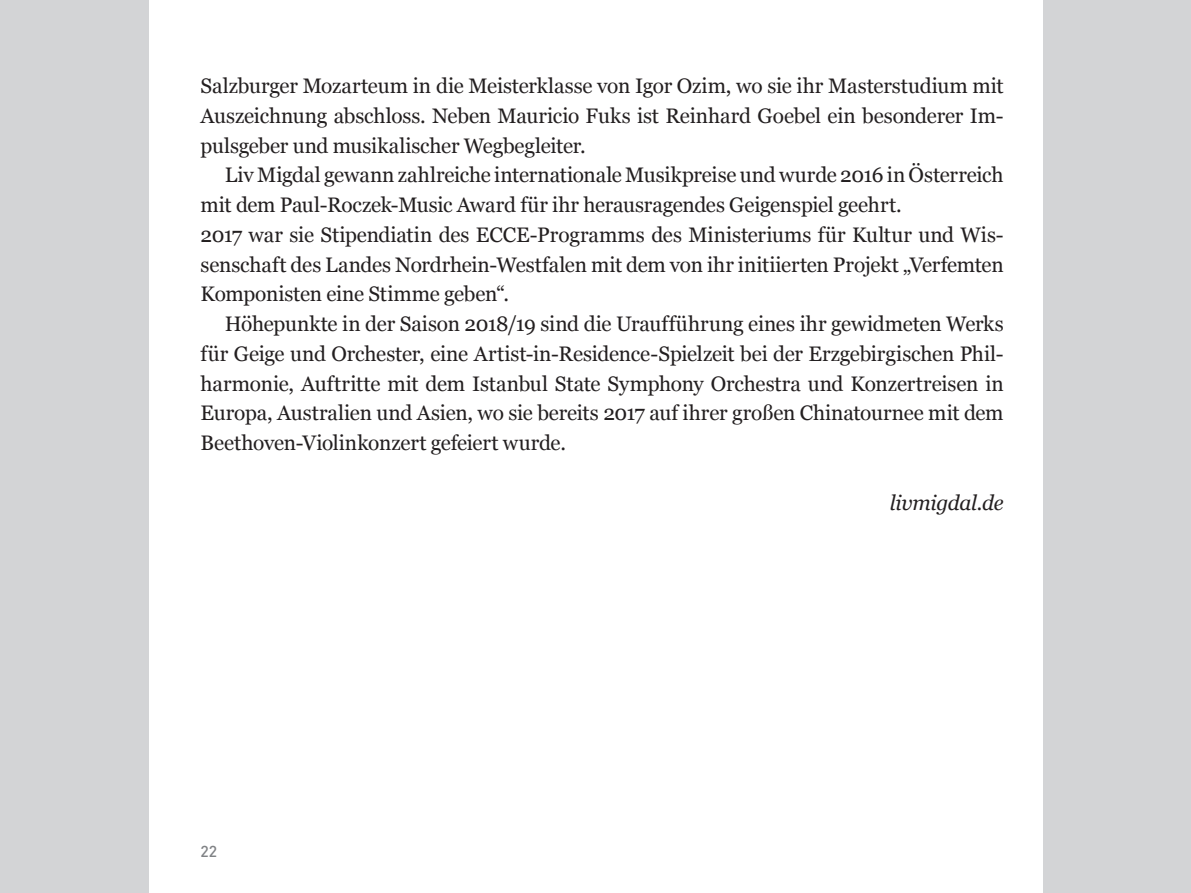
<style>
.page{position:relative;width:1191px;height:893px;background:#fff}
.page>*{position:absolute;margin:0;border:0;box-sizing:border-box;transform-origin:0 0}
.t1{font:21px/29.7px "Georgia";letter-spacing:-.01em;color:#231f20;text-align:justify}
.t2{font:italic 21px "Georgia";letter-spacing:-.01em;color:#231f20}
.t3{font:500 15.75px "DINOT";color:#808285}
</style>
<div class="page">
<div style="left:0;top:0;width:180px;height:893px;background:#d3d4d6"></div>
<div style="left:1022px;top:0;width:169px;height:893px;background:#d3d4d6"></div>
<div style="left:149px;top:0;width:893px;height:893px;background:#fff"></div>
<p class="t1" style="left:200px;top:71px;width:804px">Salzburger Mozarteum in die Meisterklasse von Igor Ozim, wo sie ihr Masterstudium mit Auszeichnung abschloss. Neben Mauricio Fuks ist Reinhard Goebel ein besonderer Im&shy;pulsgeber und musikalischer Wegbegleiter.</p>
<p class="t1" style="left:200px;top:161px;width:804px;text-align:left;text-indent:24px">Liv Migdal gewann zahlreiche internationale Musikpreise und wurde 2016 in Österreich mit dem Paul-Roczek-Music Award für ihr herausragendes Geigenspiel geehrt.<br>2017 war sie Stipendiatin des ECCE-Programms des Ministeriums für Kultur und Wis&shy;senschaft des Landes Nordrhein-Westfalen mit dem von ihr initiierten Projekt „Verfemten Komponisten eine Stimme geben“.</p>
<p class="t1" style="left:200px;top:309px;width:804px;text-indent:24px">Höhepunkte in der Saison 2018/19 sind die Uraufführung eines ihr gewidmeten Werks für Geige und Orchester, eine Artist-in-Residence-Spielzeit bei der Erzgebirgischen Phil&shy;harmonie, Auftritte mit dem Istanbul State Symphony Orchestra und Konzertreisen in Europa, Australien und Asien, wo sie bereits 2017 auf ihrer großen Chinatournee mit dem Beethoven-Violinkonzert gefeiert wurde.</p>
<p class="t2" style="left:890px;top:489px;width:115px">livmigdal.de</p>
<p class="t3" style="left:200px;top:841px;width:18px">22</p>
</div>
